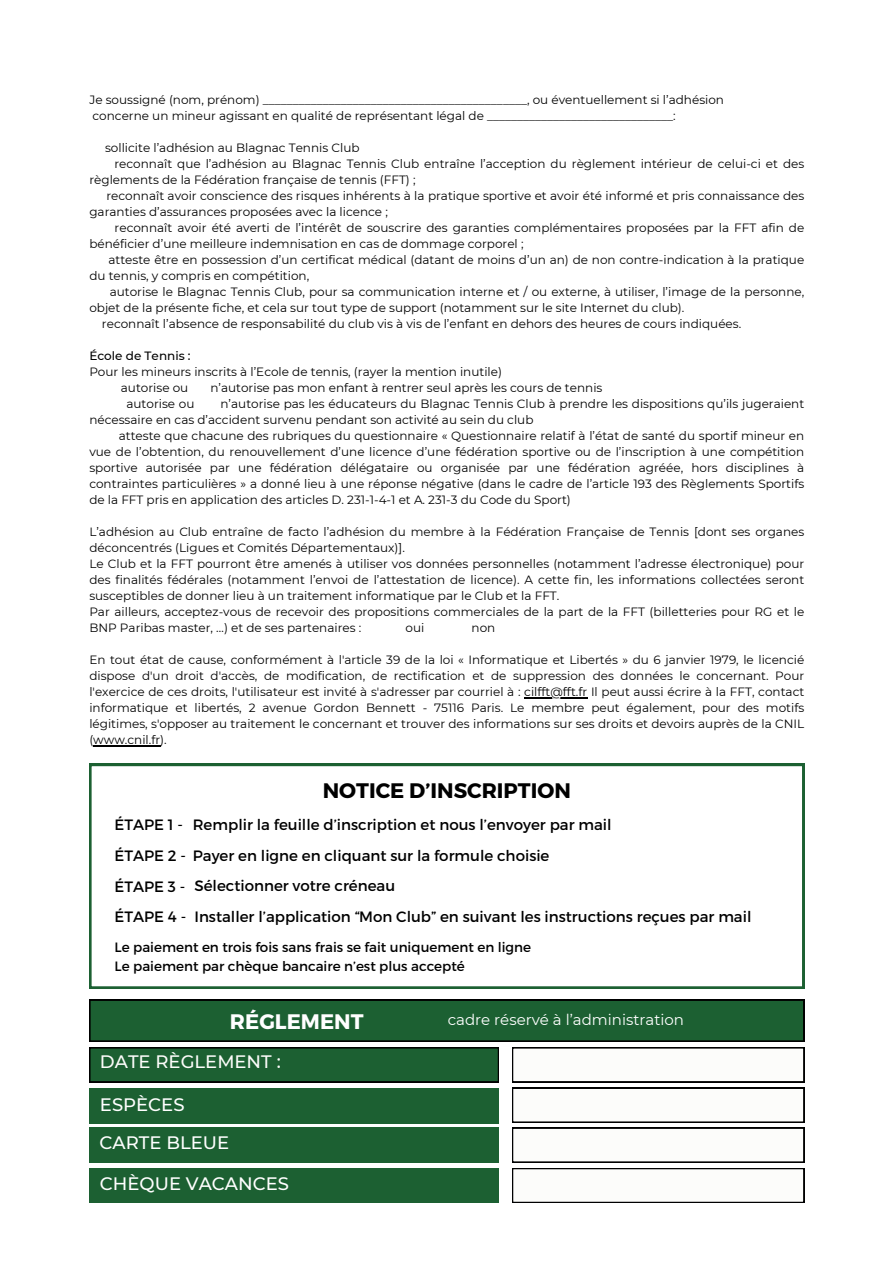
<style>
.page{position:relative;width:894px;height:1264px;background:#fff}
.page>*{position:absolute;margin:0;border:0;box-sizing:border-box;transform-origin:0 0}
.t1{font:700 21px "Montserrat";color:#000}
.t2{font:700 21px "Montserrat";color:#fff}
.t3{font:500 18px "Montserrat";color:#fff}
.t4{font:500 18px "Montserrat";color:#fcfcfa}
.t5{font:15px "Montserrat";color:#000}
.t6{font:15px "Montserrat";color:#fff}
.t7{font:13.5px "Montserrat";color:#000}
.t8{font:12px/16px "Montserrat";color:#000}
.t9{font:500 12px "Montserrat";color:#000}
</style>
<div class="page">
<hr style="left:524px;top:697px;width:63px;height:1px;background:#000">
<hr style="left:93px;top:745px;width:67px;height:1px;background:#000">
<svg style="left:89px;top:999px;width:714px;height:42px;background:#19592e"></svg>
<svg style="left:89px;top:1047px;width:409px;height:35px;background:#19582e"></svg>
<div style="left:89px;top:1088px;width:409px;height:74px;background:#1c6032"></div>
<div style="left:89px;top:1168px;width:409px;height:34px;background:#1c6032"></div>
<svg style="left:512px;top:1168px;width:292px;height:34px"></svg>
<svg style="left:512px;top:1047px;width:292px;height:115px"></svg>
<svg style="left:89px;top:764px;width:715px;height:224px"></svg>
<p class="t8" style="left:89px;top:91px;width:636px">Je soussigné (nom, prénom) ____________________________________________, ou éventuellement si l’adhésion</p>
<p class="t8" style="left:92px;top:107px;width:584px">concerne un mineur agissant en qualité de représentant légal de _______________________________:</p>
<p class="t8" style="left:105px;top:139px;width:256px">sollicite l’adhésion au Blagnac Tennis Club</p>
<p class="t8" style="left:89px;top:155px;width:716px;text-indent:25px">reconnaît que l’adhésion au Blagnac Tennis Club entraîne l’acception du règlement intérieur de celui-ci et des règlements de la Fédération française de tennis (FFT) ;</p>
<p class="t8" style="left:89px;top:187px;width:716px;text-indent:17px">reconnaît avoir conscience des risques inhérents à la pratique sportive et avoir été informé et pris connaissance des garanties d’assurances proposées avec la licence ;</p>
<p class="t8" style="left:89px;top:219px;width:716px;text-indent:25px">reconnaît avoir été averti de l’intérêt de souscrire des garanties complémentaires proposées par la FFT afin de bénéficier d’une meilleure indemnisation en cas de dommage corporel ;</p>
<p class="t8" style="left:89px;top:251px;width:716px;text-indent:19px">atteste être en possession d’un certificat médical (datant de moins d’un an) de non contre-indication à la pratique du tennis, y compris en compétition,</p>
<p class="t8" style="left:89px;top:283px;width:716px;text-indent:20px">autorise le Blagnac Tennis Club, pour sa communication interne et / ou externe, à utiliser, l’image de la personne, objet de la présente fiche, et cela sur tout type de support (notamment sur le site Internet du club).</p>
<p class="t8" style="left:102px;top:315px;width:640px">reconnaît l’absence de responsabilité du club vis à vis de l’enfant en dehors des heures de cours indiquées.</p>
<p class="t9" style="left:89px;top:348px;width:103px">École de Tennis :</p>
<p class="t8" style="left:89px;top:363px;width:414px">Pour les mineurs inscrits à l’Ecole de tennis, (rayer la mention inutile)</p>
<p class="t8" style="left:121px;top:379px;width:69px">autorise ou</p>
<p class="t8" style="left:210px;top:379px;width:393px">n’autorise pas mon enfant à rentrer seul après les cours de tennis</p>
<p class="t8" style="left:126px;top:395px;width:70px">autorise ou</p>
<p class="t8" style="left:89px;top:395px;width:716px;text-indent:131px">n’autorise pas les éducateurs du Blagnac Tennis Club à prendre les dispositions qu’ils jugeraient nécessaire en cas d’accident survenu pendant son activité au sein du club</p>
<p class="t8" style="left:89px;top:427px;width:716px;text-align:justify;text-indent:29px">atteste que chacune des rubriques du questionnaire « Questionnaire relatif à l’état de santé du sportif mineur en vue de l’obtention, du renouvellement d’une licence d’une fédération sportive ou de l’inscription à une compétition sportive autorisée par une fédération délégataire ou organisée par une fédération agréée, hors disciplines à contraintes particulières » a donné lieu à une réponse négative (dans le cadre de l’article 193 des Règlements Sportifs de la FFT pris en application des articles D. 231-1-4-1 et A. 231-3 du Code du Sport)</p>
<p class="t8" style="left:89px;top:523px;width:716px">L’adhésion au Club entraîne de facto l’adhésion du membre à la Fédération Française de Tennis [dont ses organes déconcentrés (Ligues et Comités Départementaux)].</p>
<p class="t8" style="left:89px;top:555px;width:716px;text-align:justify">Le Club et la FFT pourront être amenés à utiliser vos données personnelles (notamment l’adresse électronique) pour des finalités fédérales (notamment l’envoi de l’attestation de licence). A cette fin, les informations collectées seront susceptibles de donner lieu à un traitement informatique par le Club et la FFT.</p>
<p class="t8" style="left:89px;top:603px;width:716px">Par ailleurs, acceptez-vous de recevoir des propositions commerciales de la part de la FFT (billetteries pour RG et le<br>BNP Paribas master, …) et de ses partenaires :</p>
<p class="t8" style="left:405px;top:619px;width:20px">oui</p>
<p class="t8" style="left:471px;top:619px;width:25px">non</p>
<p class="t8" style="left:89px;top:651px;width:716px;text-align:justify">En tout état de cause, conformément à l'article 39 de la loi « Informatique et Libertés » du 6 janvier 1979, le licencié dispose d'un droit d'accès, de modification, de rectification et de suppression des données le concernant. Pour l'exercice de ces droits, l'utilisateur est invité à s'adresser par courriel à : cilfft@fft.fr Il peut aussi écrire à la FFT, contact</p>
<h1 class="t8" style="left:89px;top:699px;width:716px;text-align:justify">informatique et libertés, 2 avenue Gordon Bennett - 75116 Paris. Le membre peut également, pour des motifs légitimes, s'opposer au traitement le concernant et trouver des informations sur ses droits et devoirs auprès de la CNIL (www.cnil.fr).</h1>
<h4 class="t1" style="left:323px;top:776px;width:249px">NOTICE D’INSCRIPTION</h4>
<h3 class="t5" style="left:114px;top:814px;width:70px">ÉTAPE 1 -</h3>
<h4 class="t5" style="left:193px;top:814px;width:420px">Remplir la feuille d’inscription et nous l’envoyer par mail</h4>
<h5 class="t5" style="left:114px;top:845px;width:436px">ÉTAPE 2 - Payer en ligne en cliquant sur la formule choisie</h5>
<h1 class="t5" style="left:114px;top:876px;width:72px">ÉTAPE 3 -</h1>
<h4 class="t5" style="left:194px;top:876px;width:202px">Sélectionner votre créneau</h4>
<h2 class="t5" style="left:114px;top:907px;width:73px">ÉTAPE 4 -</h2>
<h2 class="t5" style="left:194px;top:907px;width:558px">Installer l’application “Mon Club” en suivant les instructions reçues par mail</h2>
<h2 class="t7" style="left:114px;top:938px;width:418px">Le paiement en trois fois sans frais se fait uniquement en ligne</h2>
<h2 class="t7" style="left:114px;top:957px;width:352px">Le paiement par chèque bancaire n’est plus accepté</h2>
<h3 class="t2" style="left:230px;top:1007px;width:135px">RÉGLEMENT</h3>
<h4 class="t4" style="left:100px;top:1050px;width:182px">DATE RÈGLEMENT :</h4>
<h3 class="t3" style="left:100px;top:1093px;width:86px">ESPÈCES</h3>
<h4 class="t3" style="left:99px;top:1131px;width:131px">CARTE BLEUE</h4>
<h3 class="t3" style="left:100px;top:1172px;width:191px">CHÈQUE VACANCES</h3>
<p class="t6" style="left:447px;top:1010px;width:238px">cadre réservé à l’administration</p>
</div>
